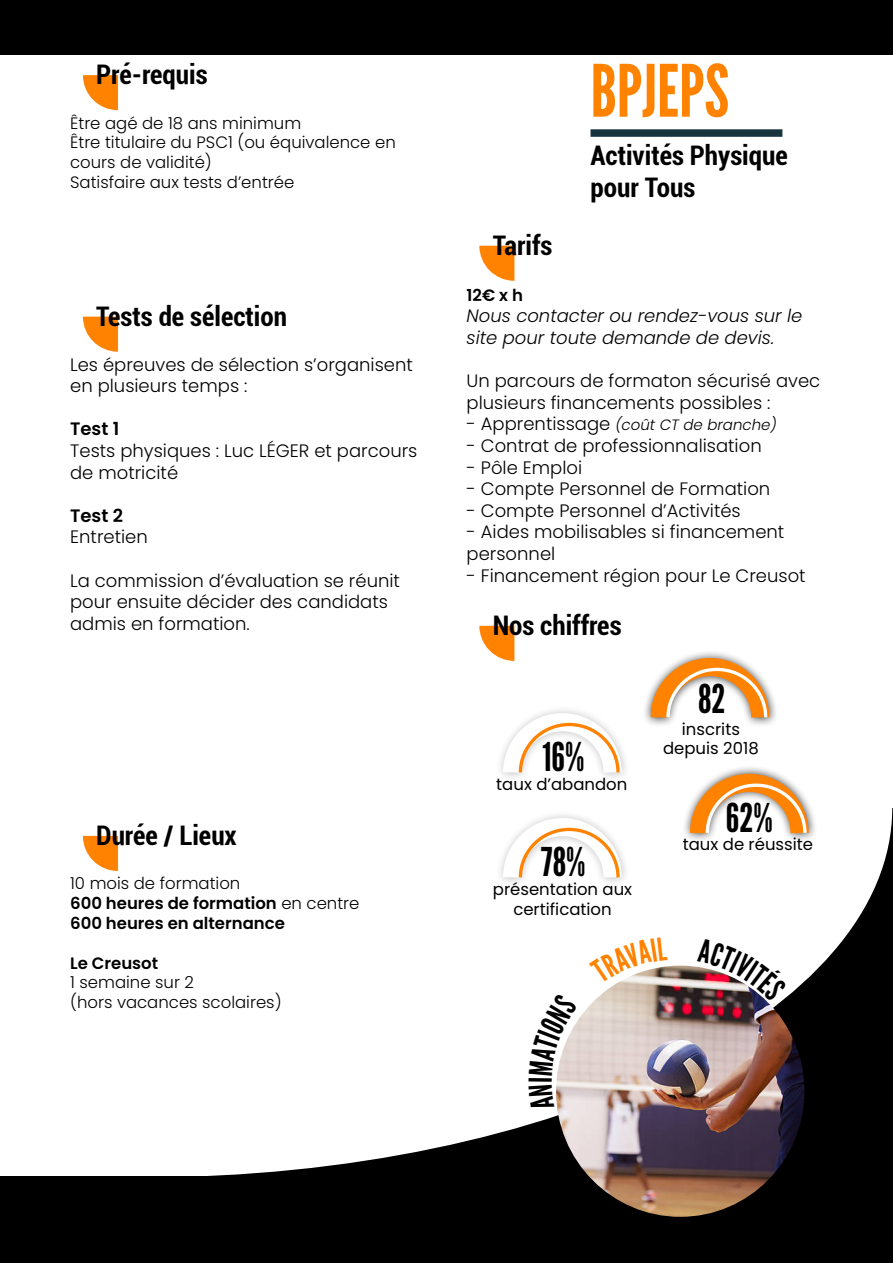
<style>
.page{position:relative;width:893px;height:1263px;background:#fff}
.page>*{position:absolute;margin:0;border:0;box-sizing:border-box;transform-origin:0 0}
.t1{font:72px "League Gothic";color:#ff8200}
.t2{font:39.6px "League Gothic";color:#000}
.t3{font:700 condensed 27px/32.4px "Roboto";color:#000}
.t4{font:300 18px/21.6px "Poppins";color:#000}
.t5{font:italic 300 18px/21.6px "Poppins";color:#000}
.t6{font:600 18px "Poppins";color:#000}
.t7{font:300 16.5px/19.8px "Poppins";color:#000}
.t8{font:600 16.5px/19.8px "Poppins";color:#000}
.t9{font:16.5px/19.8px "Poppins";color:#000;text-align:center}
.t10{font:italic 300 15px "Poppins";color:#000}
.s1{font-weight:300}
.s2{font-style:normal;font-size:18px}
</style>
<div class="page">
<svg style="left:136px;top:808px;width:757px;height:455px"></svg>
<div style="left:0;top:1177px;width:270px;height:86px;background:#000"></div>
<div style="left:0;top:0;width:893px;height:54px;background:#000"></div>
<svg style="left:83px;top:75px;width:35px;height:35px"></svg>
<svg style="left:83px;top:317px;width:35px;height:35px"></svg>
<svg style="left:479px;top:626px;width:35px;height:35px"></svg>
<svg style="left:479px;top:246px;width:35px;height:35px"></svg>
<svg style="left:83px;top:836px;width:35px;height:35px"></svg>
<img style="left:556px;top:966px;width:248px;height:251px">
<div style="left:590px;top:129px;width:192px;height:8px;background:#18343f"></div>
<svg style="left:644px;top:652px;width:132px;height:73px"></svg>
<svg style="left:500px;top:710px;width:126px;height:68px"></svg>
<svg style="left:681px;top:767px;width:137px;height:84px"></svg>
<svg style="left:494px;top:809px;width:137px;height:86px"></svg>
<svg style="left:529px;top:993px;width:49px;height:118px"></svg>
<svg style="left:589px;top:937px;width:79px;height:46px"></svg>
<svg style="left:697px;top:938px;width:90px;height:64px"></svg>
<h3 class="t3" style="left:96px;top:57px;width:113px">Pré-requis</h3>
<p class="t7" style="left:70px;top:113px;width:327px">Être agé de 18 ans minimum<br>Être titulaire du PSC1 (ou équivalence en cours de validité)<br>Satisfaire aux tests d’entrée</p>
<h3 class="t3" style="left:96px;top:299px;width:192px">Tests de sélection</h3>
<p class="t4" style="left:70px;top:354px;width:344px">Les épreuves de sélection s’organisent en plusieurs temps :</p>
<p class="t6" style="left:70px;top:419px;width:51px">Test 1</p>
<p class="t4" style="left:70px;top:440px;width:349px">Tests physiques : Luc LÉGER et parcours de motricité</p>
<p class="t6" style="left:70px;top:505px;width:54px">Test 2</p>
<p class="t4" style="left:70px;top:526px;width:79px">Entretien</p>
<p class="t4" style="left:70px;top:570px;width:331px">La commission d’évaluation se réunit pour ensuite décider des candidats admis en formation.</p>
<h3 class="t3" style="left:96px;top:818px;width:142px">Durée / Lieux</h3>
<p class="t8" style="left:70px;top:874px;width:291px"><span class="s1">10 mois de formation<br></span>600 heures de formation <span class="s1">en centre<br></span>600 heures en alternance</p>
<p class="t8" style="left:70px;top:953px;width:90px">Le Creusot</p>
<p class="t7" style="left:70px;top:973px;width:213px">1 semaine sur 2<br>(hors vacances scolaires)</p>
<h1 class="t1" style="left:590px;top:48px;width:140px">BPJEPS</h1>
<h3 class="t3" style="left:590px;top:138px;width:199px">Activités Physique pour Tous</h3>
<h3 class="t3" style="left:493px;top:228px;width:61px">Tarifs</h3>
<p class="t8" style="left:467px;top:285px;width:58px">12€ x h</p>
<p class="t5" style="left:467px;top:305px;width:337px">Nous contacter ou rendez-vous sur le site pour toute demande de devis.</p>
<p class="t4" style="left:467px;top:370px;width:355px">Un parcours de formaton sécurisé avec plusieurs financements possibles :</p>
<p class="t10" style="left:467px;top:416px;width:312px"><span class="s2">- Apprentissage</span> (coût CT de branche)</p>
<p class="t4" style="left:467px;top:435px;width:297px">- Contrat de professionnalisation</p>
<p class="t4" style="left:467px;top:457px;width:117px">- Pôle Emploi</p>
<p class="t4" style="left:467px;top:478px;width:305px">- Compte Personnel de Formation</p>
<p class="t4" style="left:467px;top:500px;width:276px">- Compte Personnel d’Activités</p>
<p class="t4" style="left:467px;top:521px;width:319px">- Aides mobilisables si financement personnel</p>
<p class="t4" style="left:467px;top:565px;width:341px">- Financement région pour Le Creusot</p>
<h3 class="t3" style="left:493px;top:608px;width:130px">Nos chiffres</h3>
<h2 class="t2" style="left:542px;top:734px;width:44px">16%</h2>
<p class="t9" style="left:496px;top:774px;width:133px">taux d’abandon</p>
<h2 class="t2" style="left:541px;top:838px;width:46px">78%</h2>
<p class="t9" style="left:493px;top:879px;width:141px">présentation aux certification</p>
<h2 class="t2" style="left:698px;top:675px;width:29px">82</h2>
<p class="t9" style="left:663px;top:719px;width:97px">inscrits depuis 2018</p>
<h2 class="t2" style="left:726px;top:794px;width:49px">62%</h2>
<p class="t9" style="left:683px;top:835px;width:132px">taux de réussite</p>
</div>
